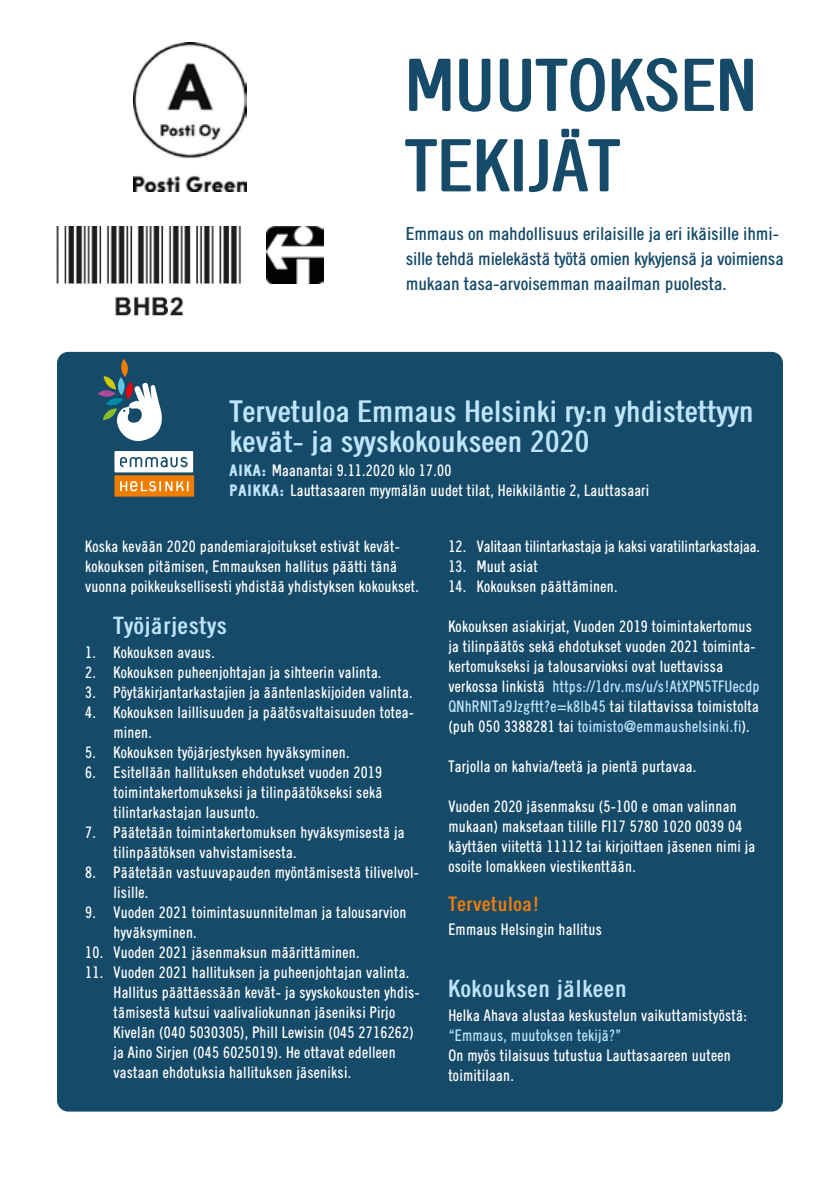
<style>
.page{position:relative;width:840px;height:1191px;background:#fff}
.page>*{position:absolute;margin:0;border:0;box-sizing:border-box;transform-origin:0 0}
.t1{font:700 72.4px/80.4px "Emmaus";letter-spacing:.01em;color:#154a69}
.t2{font:700 30px/30px "Emmaus";letter-spacing:.005em;color:#bde4fa}
.t3{font:700 24px "Emmaus";letter-spacing:.025em;color:#bde4fa}
.t4{font:700 20px "Emmaus";letter-spacing:.025em;color:#ee7d07}
.t5{font:18px/24.8px "Emmaus";letter-spacing:-.01em;color:#154a69}
.t6{font:16px/20px "Emmausdemi";letter-spacing:.01em;color:#fff}
.t7{font:16px "Emmausdemi";letter-spacing:-.01em;color:#fff}
.t8{font:16px "Emmausdemi";letter-spacing:.01em;color:#bde4fa}
.s1{font-family:"Emmaus";font-weight:900;color:#bde4fa}
.s2{color:#bde4fa}
</style>
<div class="page">
<div style="left:57px;top:352px;width:725px;height:759px;background:#154a69;border-radius:11px"></div>
<img style="left:266px;top:226px;width:57px;height:57px">
<img style="left:133px;top:43px;width:114px;height:149px">
<img style="left:56px;top:226px;width:185px;height:57px">
<img style="left:115px;top:296px;width:69px;height:20px">
<svg style="left:98px;top:359px;width:64px;height:82px"></svg>
<div style="left:114px;top:451px;width:79px;height:21px;background:#fff"></div>
<svg style="left:120px;top:457px;width:67px;height:10px"></svg>
<div style="left:114px;top:475px;width:80px;height:22px;background:#ef7d00"></div>
<svg style="left:120px;top:481px;width:68px;height:10px"></svg>
<h1 class="t1" style="left:405px;top:44px;width:352px">MUUTOKSEN<br>TEKIJÄT</h1>
<p class="t5" style="left:405px;top:221px;width:379px">Emmaus on mahdollisuus erilaisille ja eri ikäisille ihmi&shy;sille tehdä mielekästä työtä omien kykyjensä ja voimiensa mukaan tasa-arvoisemman maailman puolesta.</p>
<h2 class="t2" style="left:230px;top:396px;width:525px">Tervetuloa Emmaus Helsinki ry:n yhdistettyyn kevät- ja syyskokoukseen 2020</h2>
<p class="t6" style="left:230px;top:460px;width:421px"><span class="s1">AIKA:</span> Maanantai 9.11.2020 klo 17.00<br><span class="s1">PAIKKA:</span> Lauttasaaren myymälän uudet tilat, Heikkiläntie 2, Lauttasaari</p>
<p class="t6" style="left:85px;top:536px;width:335px">Koska kevään 2020 pandemiarajoitukset estivät kevät&shy;kokouksen pitämisen, Emmauksen hallitus päätti tänä vuonna poikkeuksellisesti yhdistää yhdistyksen kokoukset.</p>
<h3 class="t3" style="left:113px;top:611px;width:115px">Työjärjestys</h3>
<p class="t6" style="left:85px;top:642px;width:131px">1. Kokouksen avaus.</p>
<p class="t6" style="left:85px;top:662px;width:298px">2. Kokouksen puheenjohtajan ja sihteerin valinta.</p>
<p class="t6" style="left:85px;top:682px;width:329px">3. Pöytäkirjantarkastajien ja ääntenlaskijoiden valinta.</p>
<p class="t6" style="left:113px;top:702px;width:302px;text-indent:-28px">4. Kokouksen laillisuuden ja päätösvaltaisuuden totea&shy;minen.</p>
<p class="t6" style="left:85px;top:742px;width:266px">5. Kokouksen työjärjestyksen hyväksyminen.</p>
<p class="t6" style="left:113px;top:762px;width:270px;text-align:justify;text-indent:-28px">6. Esitellään hallituksen ehdotukset vuoden 2019 toimintakertomukseksi ja tilinpäätökseksi sekä tilintarkastajan lausunto.</p>
<p class="t6" style="left:113px;top:822px;width:292px;text-indent:-28px">7. Päätetään toimintakertomuksen hyväksymisestä ja tilinpäätöksen vahvistamisesta.</p>
<p class="t6" style="left:113px;top:862px;width:307px;text-indent:-28px">8. Päätetään vastuuvapauden myöntämisestä tilivelvol&shy;lisille.</p>
<p class="t6" style="left:113px;top:902px;width:294px;text-indent:-28px">9. Vuoden 2021 toimintasuunnitelman ja talousarvion hyväksyminen.</p>
<p class="t6" style="left:85px;top:942px;width:276px">10. Vuoden 2021 jäsenmaksun määrittäminen.</p>
<p class="t6" style="left:113px;top:962px;width:306px;text-indent:-28px">11. Vuoden 2021 hallituksen ja puheenjohtajan valinta.<br>Hallitus päättäessään kevät- ja syyskokousten yhdis&shy;tämisestä kutsui vaalivaliokunnan jäseniksi Pirjo Kivelän (040 5030305), Phill Lewisin (045 2716262) ja Aino Sirjen (045 6025019). He ottavat edelleen vastaan ehdotuksia hallituksen jäseniksi.</p>
<p class="t7" style="left:448px;top:537px;width:313px">12. Valitaan tilintarkastaja ja kaksi varatilintarkastajaa.</p>
<p class="t6" style="left:448px;top:556px;width:91px">13. Muut asiat</p>
<p class="t6" style="left:448px;top:576px;width:171px">14. Kokouksen päättäminen.</p>
<p class="t6" style="left:448px;top:616px;width:312px">Kokouksen asiakirjat, Vuoden 2019 toimintakertomus ja tilinpäätös sekä ehdotukset vuoden 2021 toiminta&shy;kertomukseksi ja talousarvioksi ovat luettavissa verkossa linkistä <span class="s2">https://1drv.ms/u/s!AtXPN5TFUecdp QNhRNITa9Jzgftt?e=k8lb45</span> tai tilattavissa toimistolta (puh 050 3388281 tai <span class="s2">toimisto@emmaushelsinki.fi</span>).</p>
<p class="t6" style="left:448px;top:756px;width:249px">Tarjolla on kahvia/teetä ja pientä purtavaa.</p>
<p class="t6" style="left:448px;top:796px;width:308px">Vuoden 2020 jäsenmaksu (5-100 € oman valinnan mukaan) maksetaan tilille FI17 5780 1020 0039 04 käyttäen viitettä 11112 tai kirjoittaen jäsenen nimi ja osoite lomakkeen viestikenttään.</p>
<p class="t4" style="left:448px;top:892px;width:93px">Tervetuloa!</p>
<p class="t6" style="left:448px;top:919px;width:155px">Emmaus Helsingin hallitus</p>
<h3 class="t3" style="left:448px;top:974px;width:180px">Kokouksen jälkeen</h3>
<p class="t6" style="left:448px;top:1005px;width:300px">Helka Ahava alustaa keskustelun vaikuttamistyöstä:</p>
<p class="t8" style="left:448px;top:1026px;width:175px">“Emmaus, muutoksen tekijä?”</p>
<p class="t6" style="left:448px;top:1045px;width:284px">On myös tilaisuus tutustua Lauttasaareen uuteen toimitilaan.</p>
</div>
